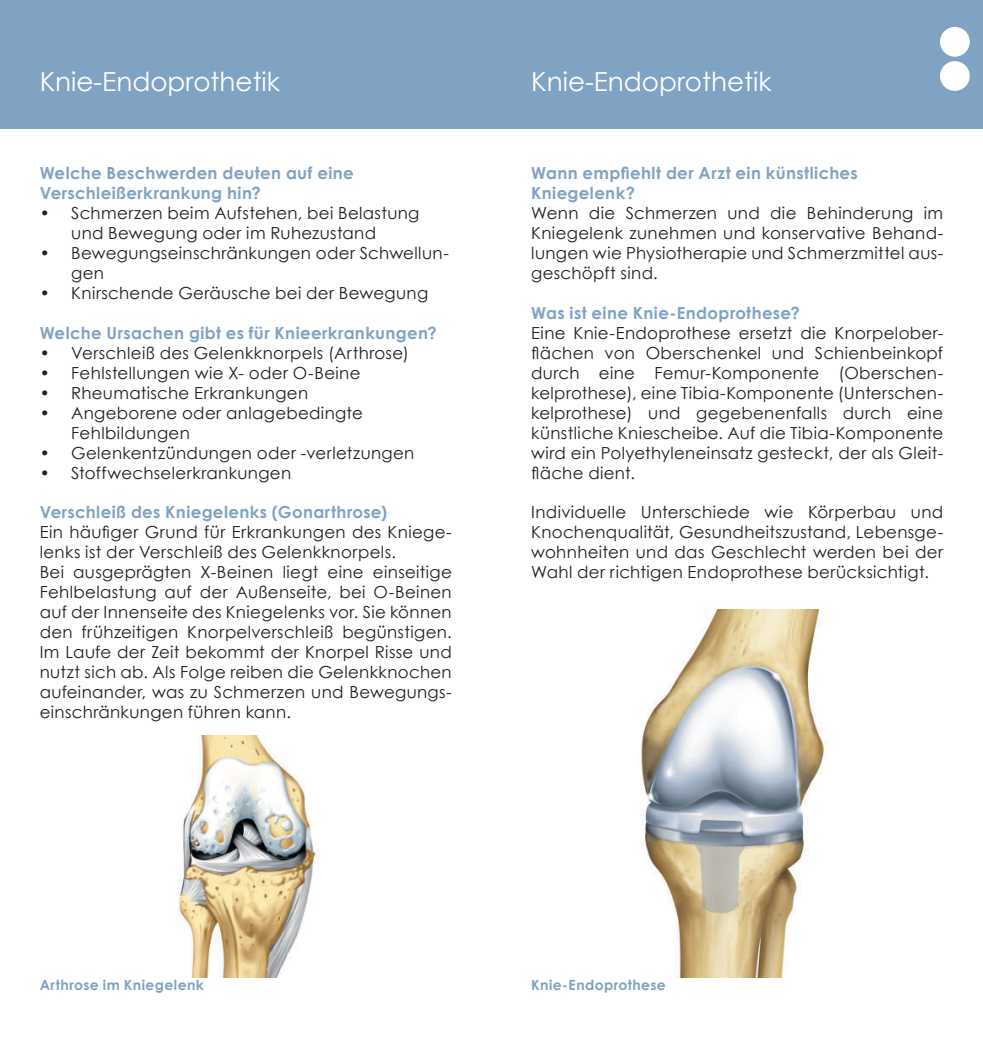
<style>
.page{position:relative;width:983px;height:1042px;background:#fff}
.page>*{position:absolute;margin:0;border:0;box-sizing:border-box;transform-origin:0 0}
.t1{font:26.25px "Century Gothic";color:#fff}
.t2{font:16.62px/19.9px "Century Gothic";letter-spacing:.02em;color:#231f20}
.t3{font:700 16.62px/19.9px "Century Gothic";letter-spacing:.02em;color:#81a3c3}
.t4{font:700 14px "Century Gothic";letter-spacing:.025em;color:#81a3c3}
</style>
<div class="page">
<div style="left:0;top:0;width:982px;height:129px;background:#81a3c3"></div>
<div style="left:939px;top:61px;width:30px;height:30px;background:#fff;border-radius:50%"></div>
<div style="left:939px;top:27px;width:30px;height:30px;background:#fff;border-radius:50%"></div>
<img style="left:177px;top:735px;width:141px;height:242px">
<img style="left:640px;top:609px;width:186px;height:368px">
<h1 class="t1" style="left:40px;top:71px;width:242px">Knie-Endoprothetik</h1>
<h1 class="t1" style="left:531px;top:71px;width:242px">Knie-Endoprothetik</h1>
<p class="t3" style="left:40px;top:165px;width:315px">Welche Beschwerden deuten auf eine<br>Verschleißerkrankung hin?</p>
<p class="t2" style="left:71px;top:203px;width:349px;text-indent:-32px">• Schmerzen beim Aufstehen, bei Belastung und Bewegung oder im Ruhezustand</p>
<p class="t2" style="left:71px;top:243px;width:379px;text-indent:-32px">• Bewegungseinschränkungen oder Schwellun&shy;gen</p>
<p class="t2" style="left:40px;top:283px;width:390px">• Knirschende Geräusche bei der Bewegung</p>
<p class="t3" style="left:40px;top:322px;width:398px">Welche Ursachen gibt es für Knieerkrankungen?</p>
<p class="t2" style="left:40px;top:343px;width:370px">• Verschleiß des Gelenkknorpels (Arthrose)</p>
<p class="t2" style="left:40px;top:362px;width:322px">• Fehlstellungen wie X- oder O-Beine</p>
<p class="t2" style="left:40px;top:382px;width:270px">• Rheumatische Erkrankungen</p>
<p class="t2" style="left:71px;top:402px;width:293px;text-indent:-32px">• Angeborene oder anlagebedingte<br>Fehlbildungen</p>
<p class="t2" style="left:40px;top:442px;width:376px">• Gelenkentzündungen oder -verletzungen</p>
<p class="t2" style="left:40px;top:462px;width:253px">• Stoffwechselerkrankungen</p>
<p class="t3" style="left:40px;top:504px;width:349px">Verschleiß des Kniegelenks (Gonarthrose)</p>
<p class="t2" style="left:40px;top:522px;width:413px">Ein häufiger Grund für Erkrankungen des Kniege&shy;lenks ist der Verschleiß des Gelenkknorpels.<br>Bei ausgeprägten X-Beinen liegt eine einseitige Fehlbelastung auf der Außenseite, bei O-Beinen auf der Innenseite des Kniegelenks vor. Sie können den frühzeitigen Knorpelverschleiß begünstigen.<br>Im Laufe der Zeit bekommt der Knorpel Risse und nutzt sich ab. Als Folge reiben die Gelenkknochen aufeinander, was zu Schmerzen und Bewegungs&shy;einschränkungen führen kann.</p>
<p class="t3" style="left:531px;top:162px;width:328px">Wann empfiehlt der Arzt ein künstliches<br>Kniegelenk?</p>
<p class="t2" style="left:531px;top:205px;width:413px;text-align:justify">Wenn die Schmerzen und die Behinderung im Kniegelenk zunehmen und konservative Behand&shy;lungen wie Physiotherapie und Schmerzmittel aus&shy;geschöpft sind.</p>
<p class="t3" style="left:531px;top:304px;width:270px">Was ist eine Knie-Endoprothese?</p>
<p class="t2" style="left:531px;top:324px;width:413px;text-align:justify">Eine Knie-Endoprothese ersetzt die Knorpelober&shy;flächen von Oberschenkel und Schienbeinkopf durch eine Femur-Komponente (Oberschen&shy;kelprothese), eine Tibia-Komponente (Unterschen&shy;kelprothese) und gegebenenfalls durch eine künstliche Kniescheibe. Auf die Tibia-Komponente wird ein Polyethyleneinsatz gesteckt, der als Gleit&shy;fläche dient.</p>
<p class="t2" style="left:531px;top:504px;width:413px;text-align:justify">Individuelle Unterschiede wie Körperbau und Knochenqualität, Gesundheitszustand, Lebensge&shy;wohnheiten und das Geschlecht werden bei der Wahl der richtigen Endoprothese berücksichtigt.</p>
<p class="t4" style="left:40px;top:979px;width:166px">Arthrose im Kniegelenk</p>
<p class="t4" style="left:531px;top:979px;width:136px">Knie-Endoprothese</p>
</div>
